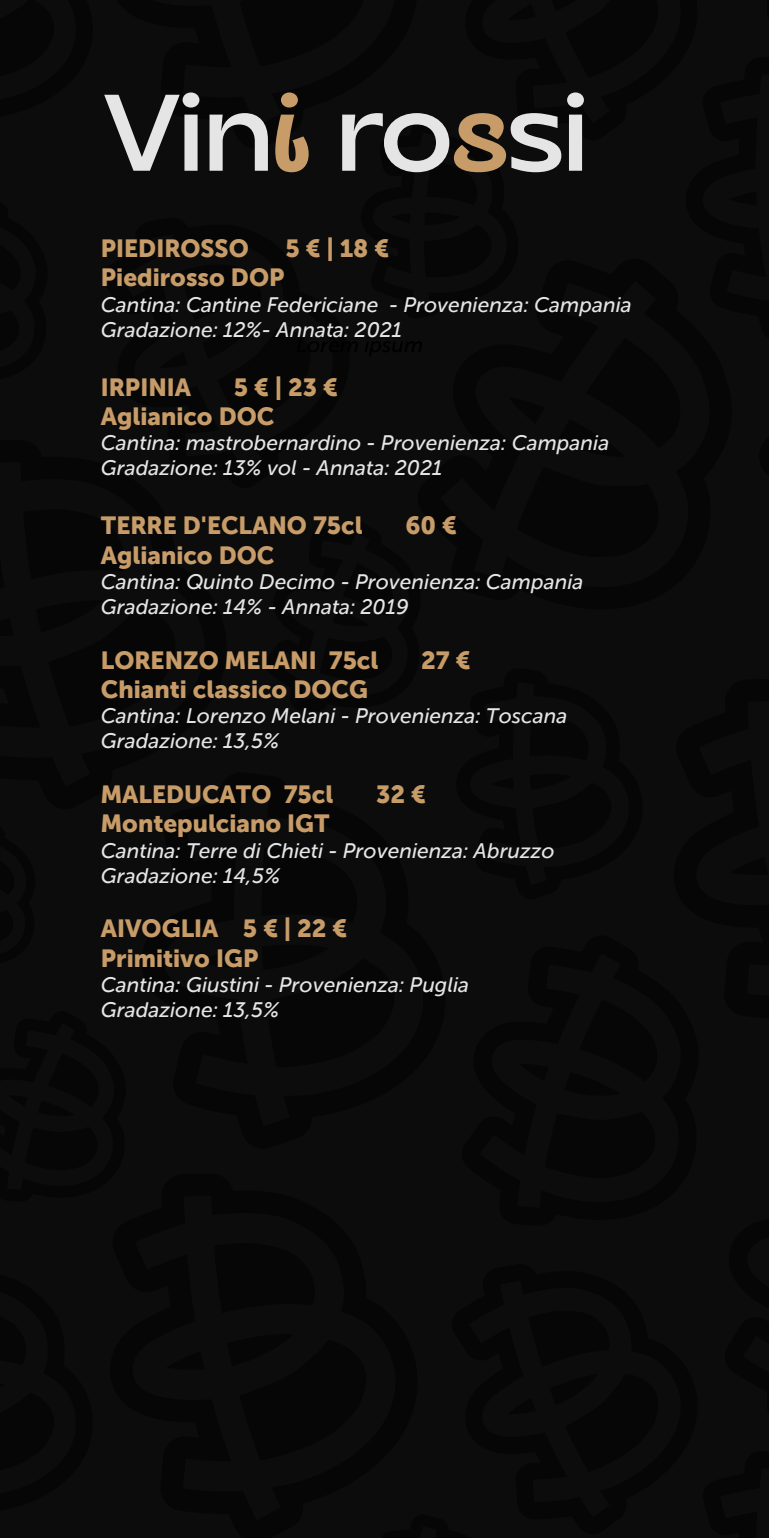
<style>
.page{position:relative;width:769px;height:1538px;background:#0c0c0c}
.page>*{position:absolute;margin:0;border:0;box-sizing:border-box;transform-origin:0 0}
.t1{font:600 108.5px "Transforma Mix Trial";color:#e5e5e5}
.t2{font:24.5px/29.4px "Museo Sans Cyrl 900";color:#c79c68}
.t3{font:italic 21px/25.2px "Museo Sans Cyrl 500";color:#e5e5e5}
.s1{color:#c79c68}
</style>
<div class="page">
<h1 class="t1" style="left:103px;top:64px;width:490px">Vin<span class="s1">i</span> ro<span class="s1">s</span>si</h1>
<p class="t2" style="left:101px;top:234px;width:149px">PIEDIROSSO</p>
<p class="t2" style="left:286px;top:234px;width:105px">5 € | 18 €</p>
<p class="t2" style="left:101px;top:263px;width:185px">Piedirosso DOP</p>
<p class="t3" style="left:101px;top:292px;width:532px">Cantina: Cantine Federiciane - Provenienza: Campania<br>Gradazione: 12%- Annata: 2021</p>
<p class="t2" style="left:101px;top:372px;width:238px;text-indent:133px">5 € | 23 €<br>Aglianico DOC</p>
<p class="t3" style="left:101px;top:430px;width:510px">Cantina: mastrobernardino - Provenienza: Campania<br>Gradazione: 13% vol - Annata: 2021</p>
<p class="t2" style="left:101px;top:372px;width:92px">IRPINIA</p>
<p class="t2" style="left:101px;top:511px;width:263px">TERRE D'ECLANO 75cl</p>
<p class="t2" style="left:405px;top:511px;width:53px">60 €</p>
<p class="t2" style="left:101px;top:540px;width:175px">Aglianico DOC</p>
<p class="t3" style="left:101px;top:569px;width:484px">Cantina: Quinto Decimo - Provenienza: Campania<br>Gradazione: 14% - Annata: 2019</p>
<p class="t2" style="left:101px;top:645px;width:279px">LORENZO MELANI 75cl</p>
<p class="t2" style="left:421px;top:645px;width:51px">27 €</p>
<p class="t2" style="left:101px;top:675px;width:269px">Chianti classico DOCG</p>
<p class="t3" style="left:101px;top:703px;width:468px">Cantina: Lorenzo Melani - Provenienza: Toscana<br>Gradazione: 13,5%</p>
<p class="t2" style="left:101px;top:780px;width:234px">MALEDUCATO 75cl</p>
<p class="t2" style="left:376px;top:780px;width:51px">32 €</p>
<p class="t2" style="left:101px;top:809px;width:230px">Montepulciano IGT</p>
<p class="t3" style="left:101px;top:838px;width:455px">Cantina: Terre di Chieti - Provenienza: Abruzzo<br>Gradazione: 14,5%</p>
<p class="t2" style="left:101px;top:914px;width:248px">AIVOGLIA 5 € | 22 €<br>Primitivo IGP</p>
<p class="t3" style="left:101px;top:972px;width:370px">Cantina: Giustini - Provenienza: Puglia<br>Gradazione: 13,5%</p>
</div>
